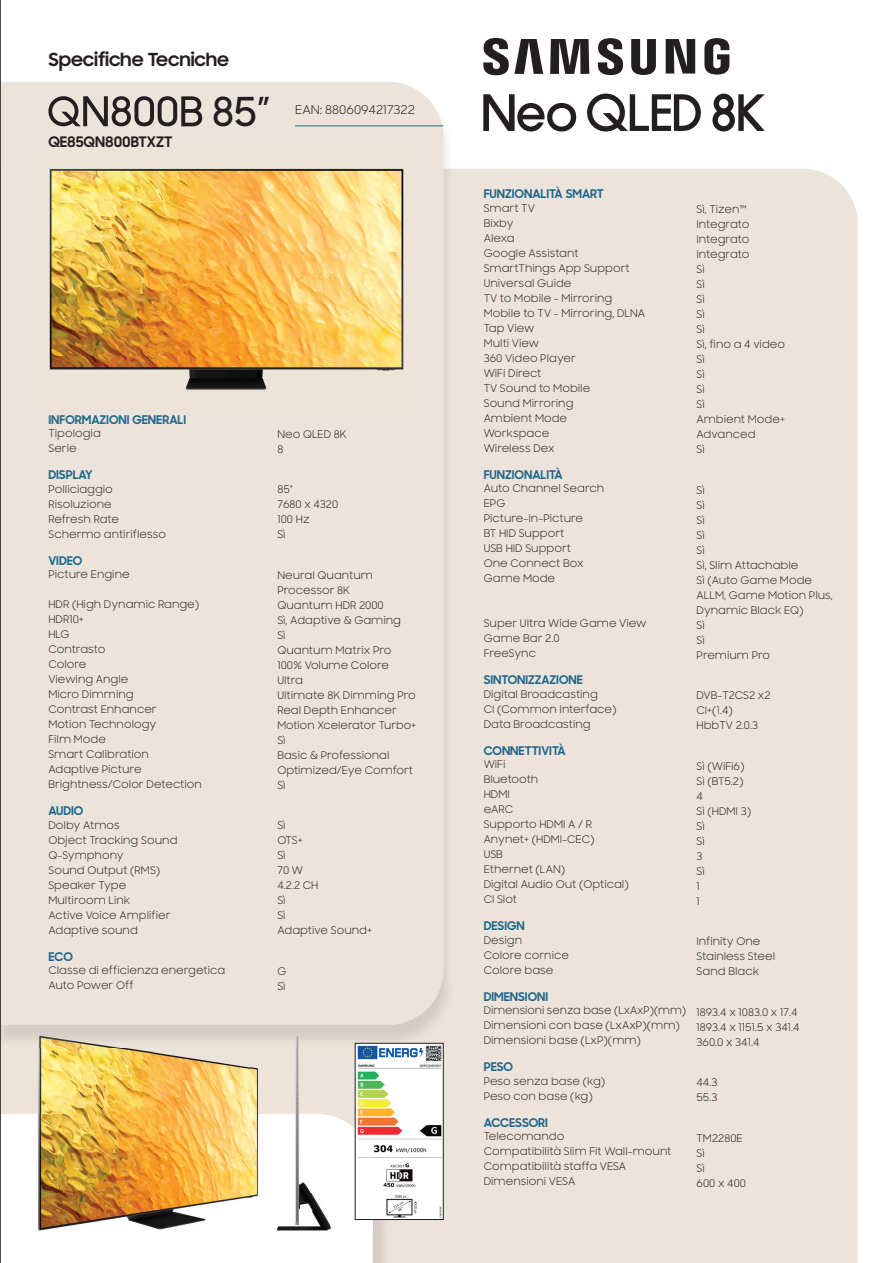
<style>
.page{position:relative;width:893px;height:1263px;background:#fff}
.page>*{position:absolute;margin:0;border:0;box-sizing:border-box;transform-origin:0 0}
.t1{font:500 39.9px "Samsung Sharp Sans";color:#231f20}
.t2{font:700 18px "Samsung Sharp Sans";letter-spacing:-.005em;color:#231f20}
.t3{font:700 14.55px "Samsung Sharp Sans";color:#231f20}
.t4{font:700 12px "Samsung Sharp Sans";color:#1e678c}
.t5{font:12px "Samsung Sharp Sans";letter-spacing:-.005em;color:#231f20}
.t6{font:10.5px/15px "Samsung Sharp Sans";color:#231f20}
</style>
<div class="page">
<div style="left:392px;top:169px;width:466px;height:1094px;background:#ece3da"></div>
<img style="left:405px;top:169px;width:50px;height:913px">
<div style="left:1px;top:82px;width:442px;height:943px;background:#ece3da"></div>
<svg style="left:550px;top:39px;width:39px;height:35px"></svg>
<svg style="left:483px;top:38px;width:60px;height:37px"></svg>
<svg style="left:631px;top:39px;width:25px;height:36px"></svg>
<svg style="left:704px;top:38px;width:25px;height:37px"></svg>
<svg style="left:598px;top:38px;width:25px;height:37px"></svg>
<svg style="left:666px;top:39px;width:29px;height:35px"></svg>
<img style="left:1px;top:1048px;width:152px;height:146px">
<img style="left:1px;top:1032px;width:298px;height:16px">
<img style="left:37px;top:1194px;width:116px;height:37px">
<img style="left:299px;top:1032px;width:105px;height:50px">
<img style="left:351px;top:1082px;width:104px;height:51px">
<img style="left:392px;top:1133px;width:63px;height:100px">
<img style="left:404px;top:1032px;width:50px;height:16px">
<img style="left:373px;top:1219px;width:19px;height:14px">
<img style="left:299px;top:1114px;width:56px;height:40px">
<img style="left:299px;top:1154px;width:74px;height:77px">
<img style="left:153px;top:1048px;width:146px;height:183px">
<svg style="left:48px;top:96px;width:154px;height:30px"></svg>
<hr style="left:0;top:0;width:1px;height:1263px;background:#231f20">
<hr style="left:295px;top:125px;width:148px;height:1px;background:#1e678c">
<img style="left:33px;top:150px;width:387px;height:258px">
<img style="left:357px;top:1045px;width:84px;height:172px">
<svg style="left:587px;top:94px;width:114px;height:38px"></svg>
<svg style="left:712px;top:94px;width:53px;height:37px"></svg>
<svg style="left:483px;top:94px;width:93px;height:38px"></svg>
<h2 class="t2" style="left:48px;top:46px;width:182px">Specifiche Tecniche</h2>
<h3 class="t3" style="left:48px;top:131px;width:126px">QE85QN800BTXZT</h3>
<h1 class="t1" style="left:212px;top:83px;width:60px">85”</h1>
<p class="t5" style="left:295px;top:101px;width:121px">EAN: 8806094217322</p>
<p class="t4" style="left:48px;top:411px;width:139px">INFORMAZIONI GENERALI</p>
<p class="t6" style="left:48px;top:426px;width:54px">Tipologia<br>Serie</p>
<p class="t4" style="left:48px;top:466px;width:46px">DISPLAY</p>
<p class="t6" style="left:48px;top:481px;width:119px">Polliciaggio<br>Risoluzione<br>Refresh Rate<br>Schermo antiriflesso</p>
<p class="t4" style="left:48px;top:552px;width:36px">VIDEO</p>
<p class="t6" style="left:48px;top:567px;width:83px">Picture Engine</p>
<p class="t6" style="left:48px;top:597px;width:155px">HDR (High Dynamic Range)<br>HDR10+<br>HLG<br>Contrasto<br>Colore<br>Viewing Angle<br>Micro Dimming<br>Contrast Enhancer<br>Motion Technology<br>Film Mode<br>Smart Calibration<br>Adaptive Picture<br>Brightness/Color Detection</p>
<p class="t4" style="left:48px;top:802px;width:37px">AUDIO</p>
<p class="t6" style="left:48px;top:817px;width:131px">Dolby Atmos<br>Object Tracking Sound<br>Q-Symphony<br>Sound Output (RMS)<br>Speaker Type<br>Multiroom Link<br>Active Voice Amplifier<br>Adaptive sound</p>
<p class="t4" style="left:48px;top:948px;width:26px">ECO</p>
<p class="t6" style="left:48px;top:963px;width:178px">Classe di efficienza energetica<br>Auto Power Off</p>
<p class="t6" style="left:277px;top:426px;width:71px">Neo QLED 8K<br>8</p>
<p class="t6" style="left:277px;top:482px;width:62px">85”<br>7680 x 4320<br>100 Hz<br>Sì</p>
<p class="t6" style="left:277px;top:567px;width:140px">Neural Quantum<br>Processor 8K<br>Quantum HDR 2000<br>Sì, Adaptive &amp; Gaming<br>Sì<br>Quantum Matrix Pro<br>100% Volume Colore<br>Ultra<br>Ultimate 8K Dimming Pro<br>Real Depth Enhancer<br>Motion Xcelerator Turbo+<br>Sì<br>Basic &amp; Professional<br>Optimized/Eye Comfort<br>Sì</p>
<p class="t6" style="left:277px;top:818px;width:96px">Sì<br>OTS+<br>Sì<br>70 W<br>4.2.2 CH<br>Sì<br>Sì<br>Adaptive Sound+</p>
<p class="t6" style="left:277px;top:963px;width:10px">G<br>Sì</p>
<p class="t4" style="left:484px;top:185px;width:122px">FUNZIONALITÀ SMART</p>
<p class="t6" style="left:484px;top:200px;width:163px">Smart TV<br>Bixby<br>Alexa<br>Google Assistant<br>SmartThings App Support<br>Universal Guide<br>TV to Mobile - Mirroring<br>Mobile to TV - Mirroring, DLNA<br>Tap View<br>Multi View<br>360 Video Player<br>WiFi Direct<br>TV Sound to Mobile<br>Sound Mirroring<br>Ambient Mode<br>Workspace<br>Wireless Dex</p>
<p class="t4" style="left:484px;top:465px;width:81px">FUNZIONALITÀ</p>
<p class="t6" style="left:484px;top:480px;width:122px">Auto Channel Search<br>EPG<br>Picture-In-Picture<br>BT HID Support<br>USB HID Support<br>One Connect Box<br>Game Mode</p>
<p class="t6" style="left:484px;top:615px;width:164px">Super Ultra Wide Game View<br>Game Bar 2.0<br>FreeSync</p>
<p class="t4" style="left:484px;top:671px;width:101px">SINTONIZZAZIONE</p>
<p class="t6" style="left:484px;top:686px;width:134px">Digital Broadcasting<br>CI (Common Interface)<br>Data Broadcasting</p>
<p class="t4" style="left:484px;top:741px;width:83px">CONNETTIVITÀ</p>
<p class="t6" style="left:484px;top:756px;width:147px">WiFi<br>Bluetooth<br>HDMI<br>eARC<br>Supporto HDMI A / R<br>Anynet+ (HDMI-CEC)<br>USB<br>Ethernet (LAN)<br>Digital Audio Out (Optical)<br>CI Slot</p>
<p class="t4" style="left:484px;top:917px;width:43px">DESIGN</p>
<p class="t6" style="left:484px;top:932px;width:87px">Design<br>Colore cornice<br>Colore base</p>
<p class="t4" style="left:484px;top:987px;width:66px">DIMENSIONI</p>
<p class="t6" style="left:484px;top:1002px;width:204px">Dimensioni senza base (LxAxP)(mm)<br>Dimensioni con base (LxAxP)(mm)<br>Dimensioni base (LxP)(mm)</p>
<p class="t4" style="left:484px;top:1058px;width:31px">PESO</p>
<p class="t6" style="left:484px;top:1073px;width:123px">Peso senza base (kg)<br>Peso con base (kg)</p>
<p class="t4" style="left:484px;top:1113px;width:66px">ACCESSORI</p>
<p class="t6" style="left:484px;top:1128px;width:189px">Telecomando<br>Compatibilità Slim Fit Wall-mount<br>Compatibilità staffa VESA<br>Dimensioni VESA</p>
<p class="t6" style="left:696px;top:201px;width:90px">Sì, Tizen™<br>Integrato<br>Integrato<br>Integrato<br>Sì<br>Sì<br>Sì<br>Sì<br>Sì<br>Sì, fino a 4 video<br>Sì<br>Sì<br>Sì<br>Sì<br>Ambient Mode+<br>Advanced<br>Sì</p>
<p class="t6" style="left:696px;top:482px;width:138px">Sì<br>Sì<br>Sì<br>Sì<br>Sì<br>Sì, Slim Attachable<br>Sì (Auto Game Mode<br>ALLM, Game Motion Plus,<br>Dynamic Black EQ)<br>Sì<br>Sì<br>Premium Pro</p>
<p class="t6" style="left:696px;top:688px;width:76px">DVB-T2CS2 x2<br>CI+(1.4)<br>HbbTV 2.0.3</p>
<p class="t6" style="left:696px;top:758px;width:56px">Sì (WiFi6)<br>Sì (BT5.2)<br>4<br>Sì (HDMI 3)<br>Sì<br>Sì<br>3<br>Sì<br>1<br>1</p>
<p class="t6" style="left:696px;top:934px;width:80px">Infinity One<br>Stainless Steel<br>Sand Black</p>
<p class="t6" style="left:696px;top:1004px;width:105px">1893.4 x 1083.0 x 17.4<br>1893.4 x 1151.5 x 341.4<br>360.0 x 341.4</p>
<p class="t6" style="left:696px;top:1075px;width:22px">44.3<br>55.3</p>
<p class="t6" style="left:696px;top:1130px;width:51px">TM2280E<br>Sì<br>Sì<br>600 x 400</p>
</div>
